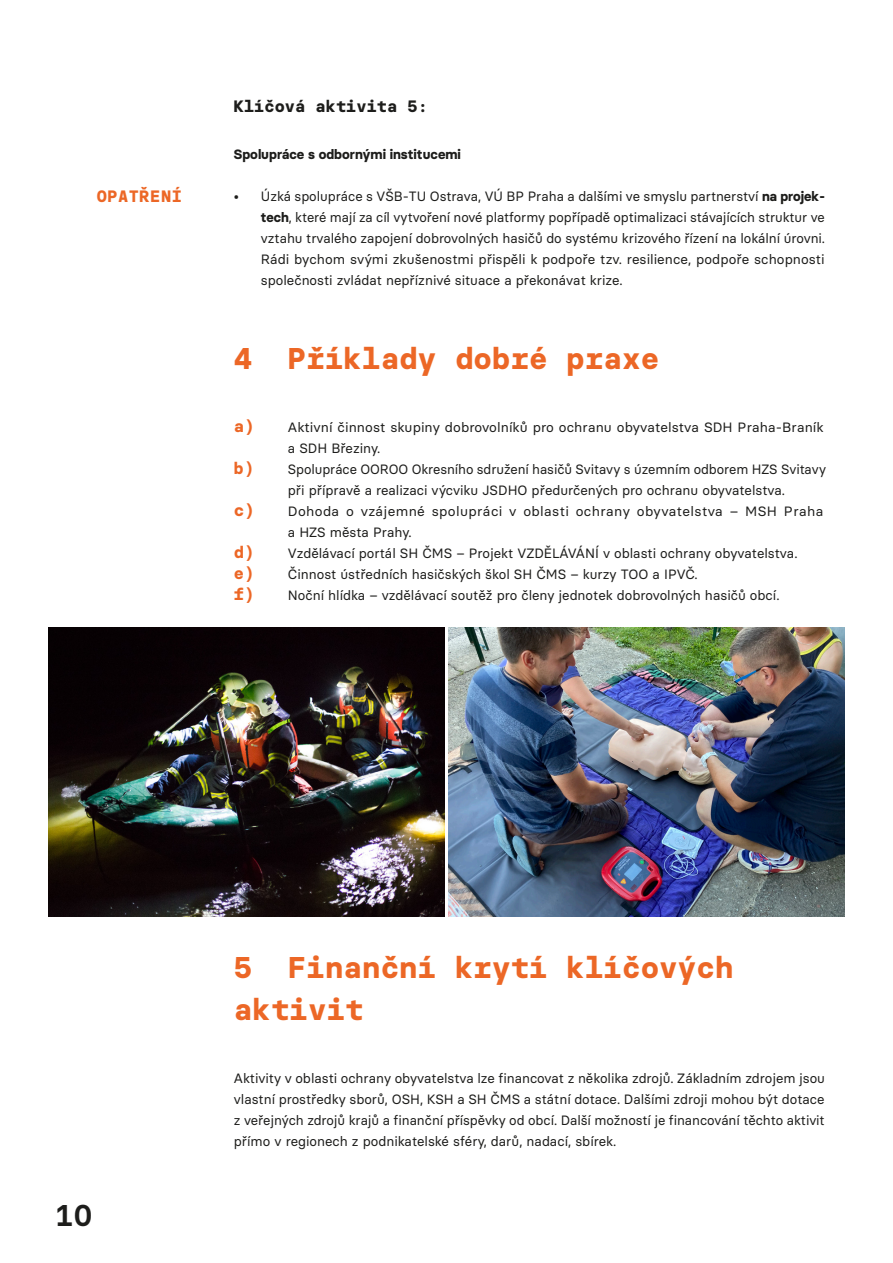
<style>
.page{position:relative;width:893px;height:1263px;background:#fff}
.page>*{position:absolute;margin:0;border:0;box-sizing:border-box;transform-origin:0 0}
.t1{font:700 30px/42px "Basier Circle Mono";color:#ec6726}
.t2{font:600 30px "Basier Circle Mono";color:#1d1d1b}
.t3{font:700 16.5px "Basier Circle Mono";color:#1d1d1b}
.t4{font:700 16.5px "Basier Circle Mono";letter-spacing:.03em;color:#ec6726}
.t5{font:13.5px/21px "Basier Circle";color:#1d1d1b;text-align:justify}
.t6{font:13.5px "Basier Circle";letter-spacing:.025em;color:#1d1d1b}
.t7{font:700 13.5px "Basier Circle";color:#1d1d1b}
.s1{font-weight:700}
.s2{font-family:"Basier Circle Mono";font-weight:700;font-size:16.5px;color:#ec6726}
</style>
<div class="page">
<img style="left:49px;top:627px;width:396px;height:290px">
<img style="left:448px;top:627px;width:396px;height:290px">
<p class="t4" style="left:97px;top:186px;width:87px">OPATŘENÍ</p>
<p class="t3" style="left:234px;top:96px;width:196px">Klíčová aktivita 5:</p>
<p class="t7" style="left:234px;top:146px;width:229px">Spolupráce s odbornými institucemi</p>
<p class="t5" style="left:261px;top:186px;width:566px;text-indent:-27px">• Úzká spolupráce s VŠB-TU Ostrava, VÚ BP Praha a dalšími ve smyslu partnerství <span class="s1">na projek&shy;tech</span>, které mají za cíl vytvoření nové platformy popřípadě optimalizaci stávajících struktur ve vztahu trvalého zapojení dobrovolných hasičů do systému krizového řízení na lokální úrovni.<br>Rádi bychom svými zkušenostmi přispěli k podpoře tzv. resilience, podpoře schopnosti společnosti zvládat nepříznivé situace a překonávat krize.</p>
<h1 class="t1" style="left:234px;top:337px;width:427px">4 Příklady dobré praxe</h1>
<p class="t5" style="left:234px;top:417px;width:591px"><span class="s2">a)</span> Aktivní činnost skupiny dobrovolníků pro ochranu obyvatelstva SDH Praha-Braník</p>
<p class="t5" style="left:288px;top:438px;width:94px">a SDH Březiny.</p>
<p class="t5" style="left:234px;top:459px;width:594px"><span class="s2">b)</span> Spolupráce OOROO Okresního sdružení hasičů Svitavy s územním odborem HZS Svitavy</p>
<p class="t5" style="left:288px;top:480px;width:499px">při přípravě a realizaci výcviku JSDHO předurčených pro ochranu obyvatelstva.</p>
<p class="t6" style="left:234px;top:503px;width:591px"><span class="s2">c)</span> Dohoda o vzájemné spolupráci v oblasti ochrany obyvatelstva – MSH Praha</p>
<p class="t5" style="left:288px;top:522px;width:125px">a HZS města Prahy.</p>
<p class="t5" style="left:234px;top:543px;width:565px"><span class="s2">d)</span> Vzdělávací portál SH ČMS – Projekt VZDĚLÁVÁNÍ v oblasti ochrany obyvatelstva.</p>
<p class="t5" style="left:234px;top:564px;width:465px"><span class="s2">e)</span> Činnost ústředních hasičských škol SH ČMS – kurzy TOO a IPVČ.</p>
<p class="t5" style="left:234px;top:585px;width:547px"><span class="s2">f)</span> Noční hlídka – vzdělávací soutěž pro členy jednotek dobrovolných hasičů obcí.</p>
<h1 class="t2" style="left:55px;top:1196px;width:39px">10</h1>
<h1 class="t1" style="left:234px;top:946px;width:501px">5 Finanční krytí klíčových aktivit</h1>
<p class="t5" style="left:234px;top:1068px;width:593px">Aktivity v oblasti ochrany obyvatelstva lze financovat z několika zdrojů. Základním zdrojem jsou vlastní prostředky sborů, OSH, KSH a SH ČMS a státní dotace. Dalšími zdroji mohou být dotace z veřejných zdrojů krajů a finanční příspěvky od obcí. Další možností je financování těchto aktivit přímo v regionech z podnikatelské sféry, darů, nadací, sbírek.</p>
</div>
